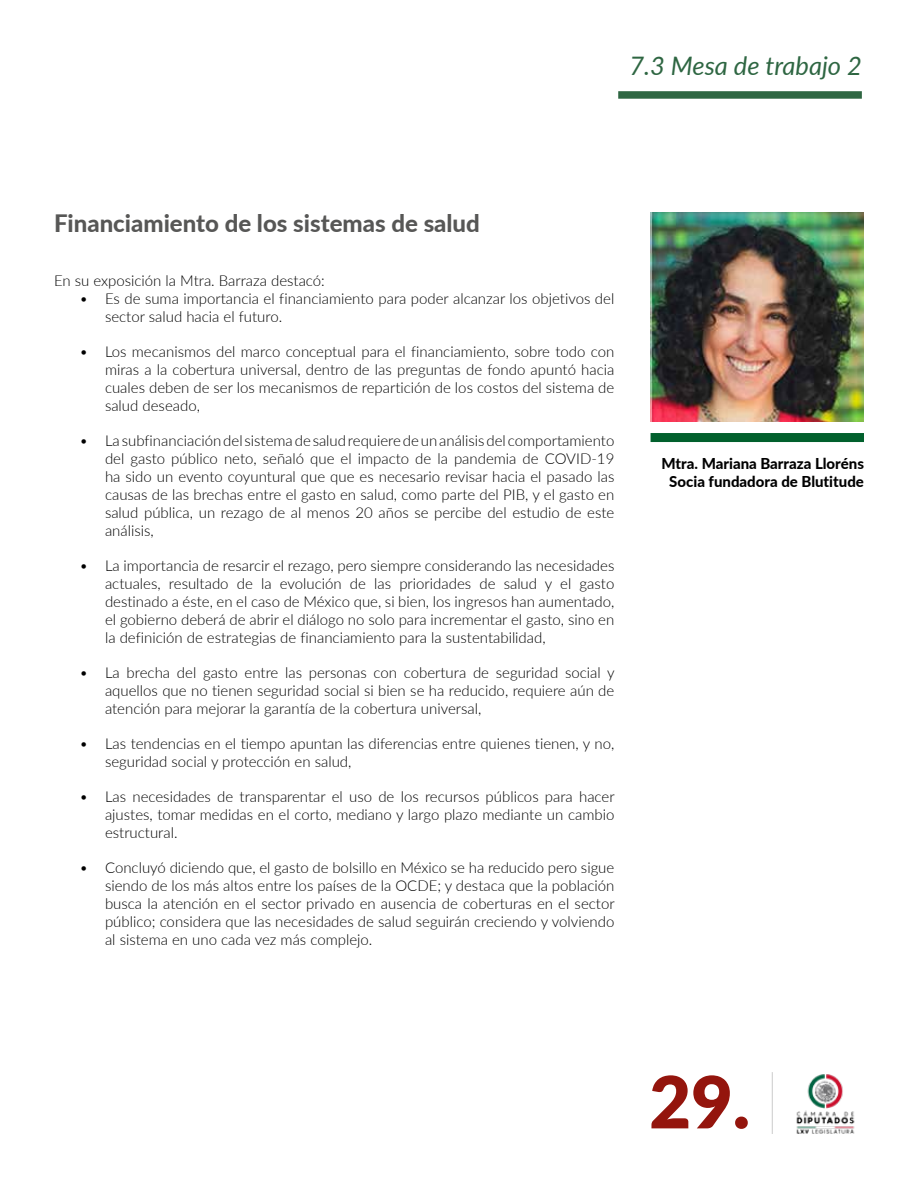
<style>
.page{position:relative;width:918px;height:1188px;background:#fff}
.page>*{position:absolute;margin:0;border:0;box-sizing:border-box;transform-origin:0 0}
.t1{font:900 72px "Lato";color:#94150d}
.t2{font:italic 25.5px "Lato";color:#2e6642}
.t3{font:800 24px "Lato";color:#575756}
.t4{font:300 15px/18px "Lato";color:#000;text-align:justify}
.t5{font:800 15px/18px "Lato";color:#000;text-align:center}
</style>
<div class="page">
<img style="left:796px;top:1074px;width:59px;height:60px">
<hr style="left:772px;top:1072px;width:1px;height:62px;background:#000">
<img style="left:651px;top:213px;width:213px;height:208px">
<div style="left:651px;top:433px;width:213px;height:9px;background:#01602d"></div>
<div style="left:618px;top:91px;width:244px;height:8px;background:#2e6642"></div>
<h2 class="t2" style="left:629px;top:47px;width:234px">7.3 Mesa de trabajo 2</h2>
<h3 class="t3" style="left:54px;top:205px;width:427px">Financiamiento de los sistemas de salud</h3>
<p class="t4" style="left:54px;top:271px;width:272px">En su exposición la Mtra. Barraza destacó:</p>
<p class="t4" style="left:105px;top:289px;width:511px;text-indent:-26px">• Es de suma importancia el financiamiento para poder alcanzar los objetivos del sector salud hacia el futuro.</p>
<p class="t4" style="left:105px;top:342px;width:511px;text-indent:-26px">• Los mecanismos del marco conceptual para el financiamiento, sobre todo con miras a la cobertura universal, dentro de las preguntas de fondo apuntó hacia cuales deben de ser los mecanismos de repartición de los costos del sistema de salud deseado,</p>
<p class="t4" style="left:105px;top:431px;width:511px;text-indent:-26px">• La subfinanciación del sistema de salud requiere de un análisis del comportamiento del gasto público neto, señaló que el impacto de la pandemia de COVID-19 ha sido un evento coyuntural que que es necesario revisar hacia el pasado las causas de las brechas entre el gasto en salud, como parte del PIB, y el gasto en salud pública, un rezago de al menos 20 años se percibe del estudio de este análisis,</p>
<p class="t4" style="left:105px;top:556px;width:511px;text-indent:-26px">• La importancia de resarcir el rezago, pero siempre considerando las necesidades actuales, resultado de la evolución de las prioridades de salud y el gasto destinado a éste, en el caso de México que, si bien, los ingresos han aumentado, el gobierno deberá de abrir el diálogo no solo para incrementar el gasto, sino en la definición de estrategias de financiamiento para la sustentabilidad,</p>
<p class="t4" style="left:105px;top:663px;width:511px;text-indent:-26px">• La brecha del gasto entre las personas con cobertura de seguridad social y aquellos que no tienen seguridad social si bien se ha reducido, requiere aún de atención para mejorar la garantía de la cobertura universal,</p>
<p class="t4" style="left:105px;top:734px;width:511px;text-indent:-26px">• Las tendencias en el tiempo apuntan las diferencias entre quienes tienen, y no, seguridad social y protección en salud,</p>
<p class="t4" style="left:105px;top:787px;width:511px;text-indent:-26px">• Las necesidades de transparentar el uso de los recursos públicos para hacer ajustes, tomar medidas en el corto, mediano y largo plazo mediante un cambio estructural.</p>
<p class="t4" style="left:105px;top:858px;width:511px;text-indent:-26px">• Concluyó diciendo que, el gasto de bolsillo en México se ha reducido pero sigue siendo de los más altos entre los países de la OCDE; y destaca que la población busca la atención en el sector privado en ausencia de coberturas en el sector público; considera que las necesidades de salud seguirán creciendo y volviendo al sistema en uno cada vez más complejo.</p>
<p class="t5" style="left:662px;top:454px;width:204px">Mtra. Mariana Barraza Lloréns<br>Socia fundadora de Blutitude</p>
<h1 class="t1" style="left:649px;top:1048px;width:102px">29.</h1>
</div>
